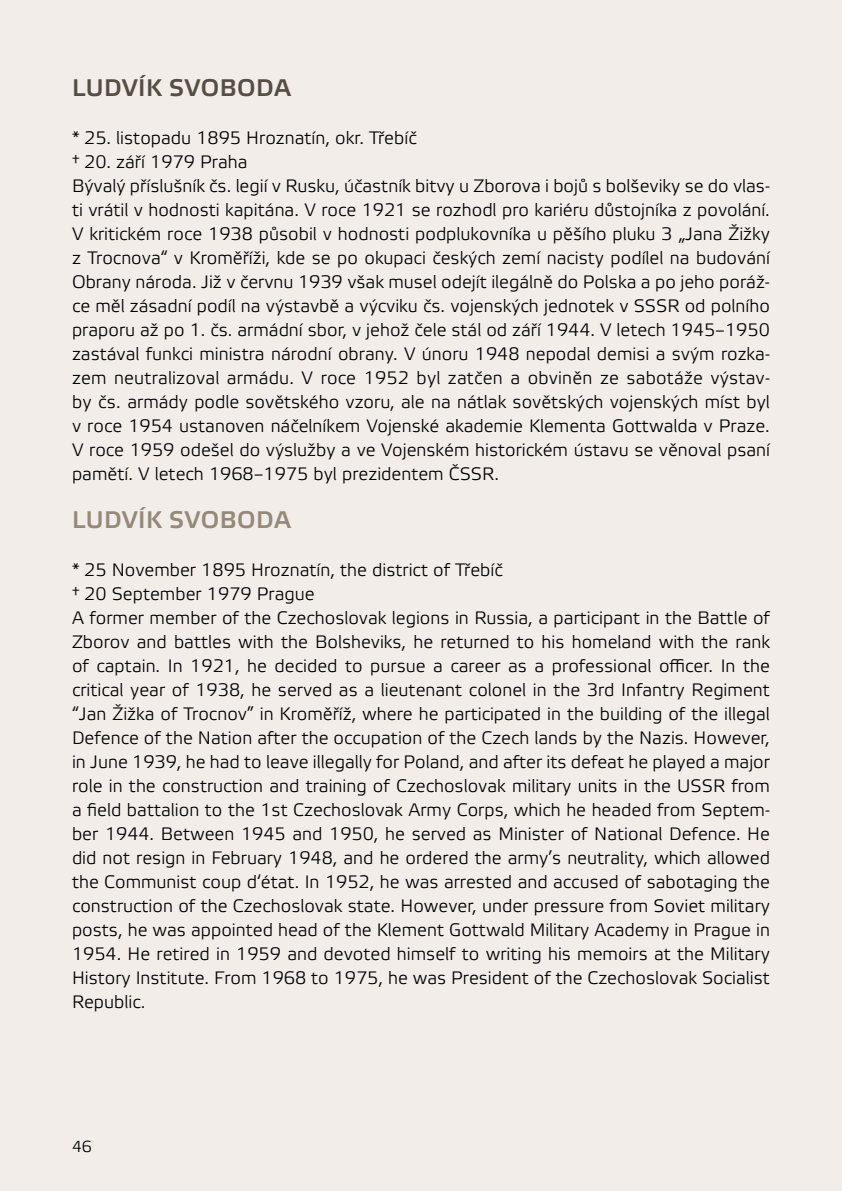
<style>
.page{position:relative;width:842px;height:1191px;background:#f2ede8}
.page>*{position:absolute;margin:0;border:0;box-sizing:border-box;transform-origin:0 0}
.t1{font:700 24px "Etelka Light Pro";letter-spacing:.02em;color:#544e44}
.t2{font:700 24px "Etelka Light Pro";letter-spacing:.02em;color:#958a7a}
.t3{font:18px/24px "Etelka Light Pro";color:#000}
.t4{font:16px "Etelka Light Pro";color:#000}
</style>
<div class="page">
<h1 class="t1" style="left:72px;top:75px;width:220px">LUDVÍK SVOBODA</h1>
<p class="t3" style="left:72px;top:127px;width:699px">* 25. listopadu 1895 Hroznatín, okr. Třebíč<br>† 20. září 1979 Praha<br>Bývalý příslušník čs. legií v Rusku, účastník bitvy u Zborova i bojů s bolševiky se do vlas&shy;ti vrátil v hodnosti kapitána. V roce 1921 se rozhodl pro kariéru důstojníka z povolání.<br>V kritickém roce 1938 působil v hodnosti podplukovníka u pěšího pluku 3 „Jana Žižky z Trocnova“ v Kroměříži, kde se po okupaci českých zemí nacisty podílel na budování Obrany národa. Již v červnu 1939 však musel odejít ilegálně do Polska a po jeho poráž&shy;ce měl zásadní podíl na výstavbě a výcviku čs. vojenských jednotek v SSSR od polního praporu až po 1. čs. armádní sbor, v jehož čele stál od září 1944. V letech 1945–1950 zastával funkci ministra národní obrany. V únoru 1948 nepodal demisi a svým rozka&shy;zem neutralizoval armádu. V roce 1952 byl zatčen a obviněn ze sabotáže výstav&shy;by čs. armády podle sovětského vzoru, ale na nátlak sovětských vojenských míst byl v roce 1954 ustanoven náčelníkem Vojenské akademie Klementa Gottwalda v Praze.<br>V roce 1959 odešel do výslužby a ve Vojenském historickém ústavu se věnoval psaní pamětí. V letech 1968–1975 byl prezidentem ČSSR.</p>
<h1 class="t2" style="left:72px;top:507px;width:220px">LUDVÍK SVOBODA</h1>
<p class="t3" style="left:72px;top:559px;width:699px">* 25 November 1895 Hroznatín, the district of Třebíč<br>† 20 September 1979 Prague<br>A former member of the Czechoslovak legions in Russia, a participant in the Battle of Zborov and battles with the Bolsheviks, he returned to his homeland with the rank of captain. In 1921, he decided to pursue a career as a professional officer. In the critical year of 1938, he served as a lieutenant colonel in the 3rd Infantry Regiment “Jan Žižka of Trocnov” in Kroměříž, where he participated in the building of the illegal Defence of the Nation after the occupation of the Czech lands by the Nazis. However, in June 1939, he had to leave illegally for Poland, and after its defeat he played a major role in the construction and training of Czechoslovak military units in the USSR from a field battalion to the 1st Czechoslovak Army Corps, which he headed from Septem&shy;ber 1944. Between 1945 and 1950, he served as Minister of National Defence. He did not resign in February 1948, and he ordered the army’s neutrality, which allowed the Communist coup d‘état. In 1952, he was arrested and accused of sabotaging the construction of the Czechoslovak state. However, under pressure from Soviet military posts, he was appointed head of the Klement Gottwald Military Academy in Prague in 1954. He retired in 1959 and devoted himself to writing his memoirs at the Military History Institute. From 1968 to 1975, he was President of the Czechoslovak Socialist Republic.</p>
<p class="t4" style="left:72px;top:1138px;width:21px">46</p>
</div>
